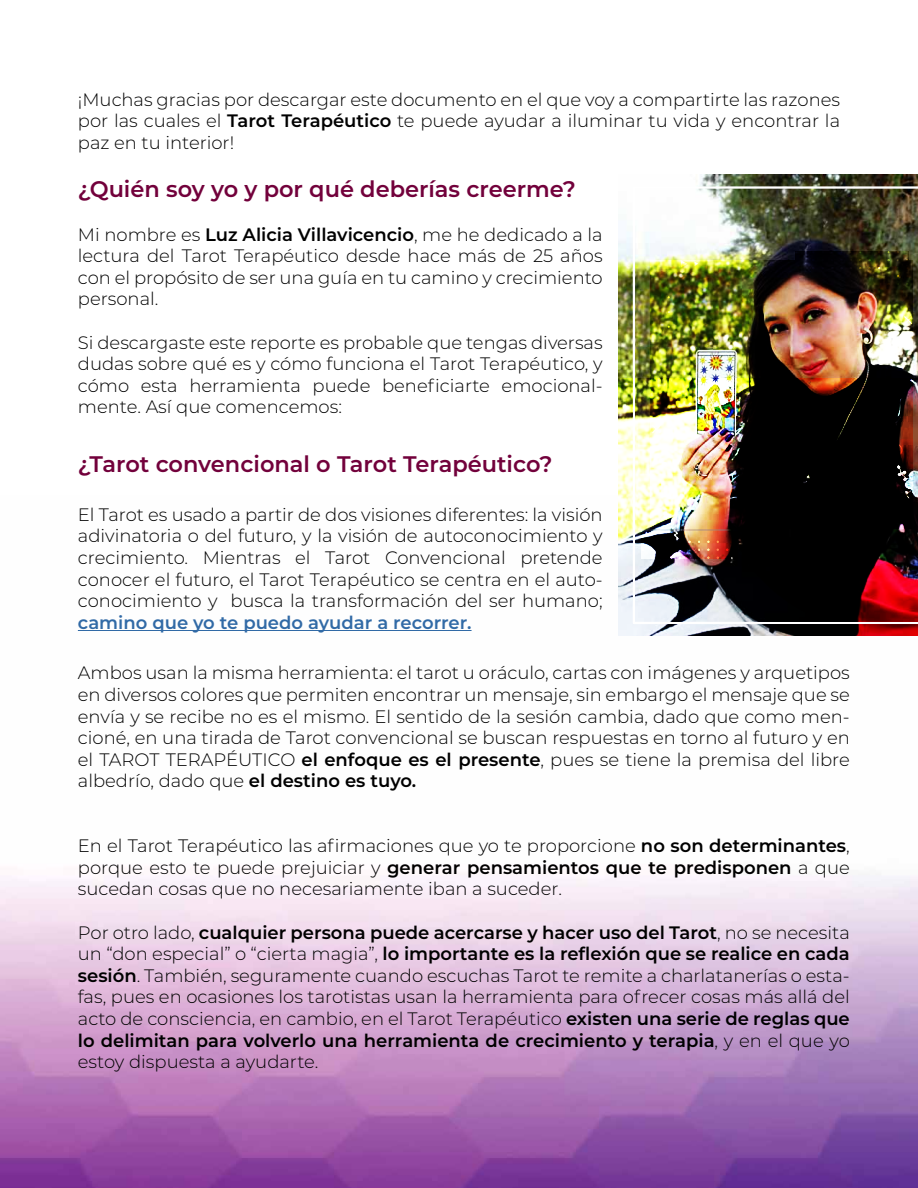
<style>
.page{position:relative;width:918px;height:1188px;background:#fff}
.page>*{position:absolute;margin:0;border:0;box-sizing:border-box;transform-origin:0 0}
.t1{font:600 22.5px "Montserrat";color:#72013b}
.t2{font:300 18px/21.6px "Montserrat";color:#000;text-align:justify}
.t3{font:600 18px "Montserrat";color:#316aa6}
.s1{font-weight:600}
</style>
<div class="page">
<img style="left:0;top:630px;width:918px;height:558px">
<hr style="left:78px;top:630px;width:394px;height:1px;background:#316aa6">
<img style="left:618px;top:175px;width:300px;height:204px">
<img style="left:618px;top:379px;width:300px;height:257px">
<img style="left:633px;top:186px;width:285px;height:438px">
<div style="left:782px;top:543px;width:14px;height:14px;border:1px solid #fff;border-radius:50%"></div>
<div style="left:889px;top:443px;width:13px;height:14px;border:1px solid #fff;border-radius:50%"></div>
<svg style="left:903px;top:315px;width:10px;height:11px"></svg>
<svg style="left:652px;top:424px;width:10px;height:11px"></svg>
<svg style="left:681px;top:260px;width:6px;height:7px"></svg>
<svg style="left:694px;top:262px;width:4px;height:4px"></svg>
<p class="t2" style="left:78px;top:88px;width:764px">¡Muchas gracias por descargar este documento en el que voy a compartirte las razones por las cuales el <span class="s1">Tarot Terapéutico</span> te puede ayudar a iluminar tu vida y encontrar la paz en tu interior!</p>
<p class="t1" style="left:78px;top:174px;width:500px">¿Quién soy yo y por qué deberías creerme?</p>
<p class="t2" style="left:78px;top:223px;width:526px">Mi nombre es <span class="s1">Luz Alicia Villavicencio</span>, me he dedicado a la lectura del Tarot Terapéutico desde hace más de 25 años con el propósito de ser una guía en tu camino y crecimiento personal.</p>
<p class="t2" style="left:78px;top:331px;width:526px">Si descargaste este reporte es probable que tengas diversas dudas sobre qué es y cómo funciona el Tarot Terapéutico, y cómo esta herramienta puede beneficiarte emocional&shy;mente. Así que comencemos:</p>
<p class="t1" style="left:78px;top:448px;width:476px">¿Tarot convencional o Tarot Terapéutico?</p>
<p class="t2" style="left:78px;top:503px;width:526px">El Tarot es usado a partir de dos visiones diferentes: la visión adivinatoria o del futuro, y la visión de autoconocimiento y crecimiento. Mientras el Tarot Convencional pretende conocer el futuro, el Tarot Terapéutico se centra en el auto&shy;conocimiento y busca la transformación del ser humano;</p>
<p class="t3" style="left:78px;top:610px;width:395px">camino que yo te puedo ayudar a recorrer.</p>
<p class="t2" style="left:78px;top:662px;width:774px">Ambos usan la misma herramienta: el tarot u oráculo, cartas con imágenes y arquetipos en diversos colores que permiten encontrar un mensaje, sin embargo el mensaje que se envía y se recibe no es el mismo. El sentido de la sesión cambia, dado que como men&shy;cioné, en una tirada de Tarot convencional se buscan respuestas en torno al futuro y en el TAROT TERAPÉUTICO <span class="s1">el enfoque es el presente</span>, pues se tiene la premisa del libre albedrío, dado que <span class="s1">el destino es tuyo.</span></p>
<p class="t2" style="left:78px;top:834px;width:773px">En el Tarot Terapéutico las afirmaciones que yo te proporcione <span class="s1">no son determinantes</span>, porque esto te puede prejuiciar y <span class="s1">generar pensamientos que te predisponen</span> a que sucedan cosas que no necesariamente iban a suceder.</p>
<p class="t2" style="left:78px;top:921px;width:774px">Por otro lado, <span class="s1">cualquier persona puede acercarse y hacer uso del Tarot</span>, no se necesita un “don especial” o “cierta magia”, <span class="s1">lo importante es la reflexión que se realice en cada sesión</span>. También, seguramente cuando escuchas Tarot te remite a charlatanerías o esta&shy;fas, pues en ocasiones los tarotistas usan la herramienta para ofrecer cosas más allá del acto de consciencia, en cambio, en el Tarot Terapéutico <span class="s1">existen una serie de reglas que lo delimitan para volverlo una herramienta de crecimiento y terapia</span>, y en el que yo estoy dispuesta a ayudarte.</p>
</div>
